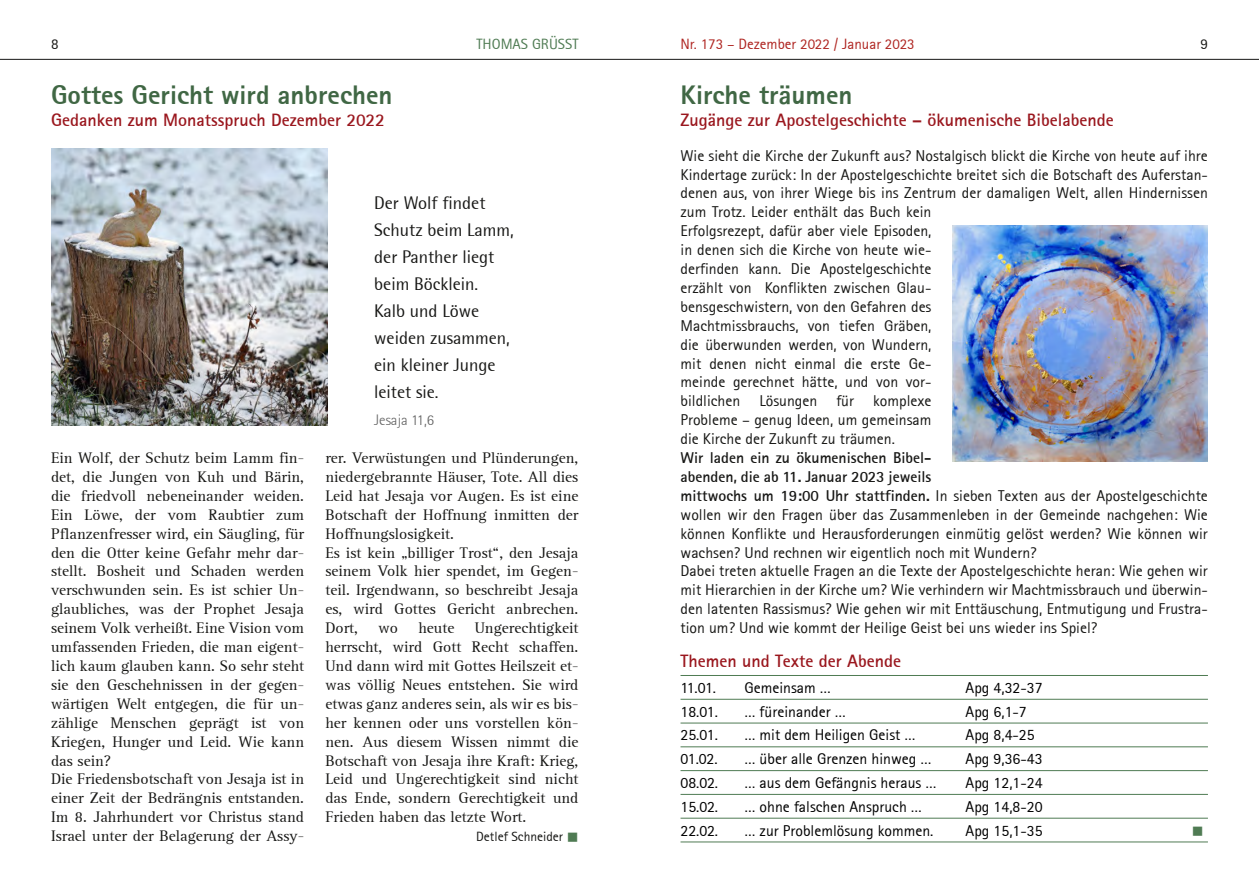
<style>
.page{position:relative;width:1259px;height:893px;background:#fff}
.page>*{position:absolute;margin:0;border:0;box-sizing:border-box;transform-origin:0 0}
.t1{font:800 27px "Rotis Sans Serif";color:#406744}
.t2{font:700 18px "Rotis Sans Serif";color:#9a171e}
.t3{font:18px/27px "Rotis Semi Sans";color:#171715}
.t4{font:15.75px/18.9px "Rotis Serif";color:#171715}
.t5{font:15.75px/18.9px "Rotis Sans Serif";color:#171715}
.t6{font:15.75px "Rotis Sans Serif";color:#000001}
.t7{font:15.75px "Wingdings";color:#4f7b53}
.t8{font:15px "Rotis Sans Serif";color:#af2521}
.t9{font:15px "Rotis Sans Serif";color:#4f7b53}
.t10{font:300 15px "Rotis Semi Sans";color:#626262}
.t11{font:15px "Rotis Sans Serif";color:#171715}
.t12{font:13.5px "Rotis Sans Serif";color:#171715}
.s1{font-family:"Rotis Sans Serif 55"}
.s2{font-family:"Rotis Sans Serif Bold 65";font-weight:400}
.s3{color:#4f7b53}
.s4{font-weight:700}
</style>
<div class="page">
<img style="left:51px;top:149px;width:276px;height:276px">
<hr style="left:0;top:59px;width:1259px;height:1px;background:#171715">
<img style="left:952px;top:225px;width:256px;height:236px">
<hr style="left:680px;top:675px;width:528px;height:1px;background:#4f7b53">
<hr style="left:680px;top:699px;width:528px;height:1px;background:#4f7b53">
<hr style="left:680px;top:723px;width:528px;height:1px;background:#4f7b53">
<hr style="left:680px;top:747px;width:528px;height:1px;background:#4f7b53">
<hr style="left:680px;top:770px;width:528px;height:1px;background:#4f7b53">
<hr style="left:680px;top:794px;width:528px;height:1px;background:#4f7b53">
<hr style="left:680px;top:818px;width:528px;height:1px;background:#4f7b53">
<hr style="left:680px;top:842px;width:528px;height:1px;background:#4f7b53">
<p class="t11" style="left:51px;top:35px;width:9px">8</p>
<p class="t9" style="left:476px;top:35px;width:103px">THOMAS GRÜSST</p>
<p class="t8" style="left:680px;top:35px;width:236px">Nr. 173 <span class="s1">–</span> Dezember 2022 / Januar 2023</p>
<p class="t11" style="left:1200px;top:35px;width:9px">9</p>
<h1 class="t1" style="left:51px;top:78px;width:343px">Gottes Gericht wird anbrechen</h1>
<p class="t2" style="left:51px;top:108px;width:335px">Gedanken zum Monatsspruch Dezember 2022</p>
<h1 class="t1" style="left:680px;top:78px;width:173px">Kirche träumen</h1>
<p class="t2" style="left:680px;top:108px;width:435px">Zugänge zur Apostelgeschichte <span class="s2">–</span> ökumenische Bibelabende</p>
<p class="t3" style="left:374px;top:189px;width:141px">Der Wolf findet<br>Schutz beim Lamm, der Panther liegt beim Böcklein.<br>Kalb und Löwe weiden zusammen, ein kleiner Junge leitet sie.</p>
<p class="t10" style="left:374px;top:412px;width:61px">Jesaja 11,6</p>
<p class="t4" style="left:51px;top:449px;width:254px">Ein Wolf, der Schutz beim Lamm fin&shy;det, die Jungen von Kuh und Bärin, die friedvoll nebeneinander weiden.<br>Ein Löwe, der vom Raubtier zum Pflanzenfresser wird, ein Säugling, für den die Otter keine Gefahr mehr dar&shy;stellt. Bosheit und Schaden werden verschwunden sein. Es ist schier Un&shy;glaubliches, was der Prophet Jesaja seinem Volk verheißt. Eine Vision vom umfassenden Frieden, die man eigent&shy;lich kaum glauben kann. So sehr steht sie den Geschehnissen in der gegen&shy;wärtigen Welt entgegen, die für un&shy;zählige Menschen geprägt ist von Kriegen, Hunger und Leid. Wie kann das sein?<br>Die Friedensbotschaft von Jesaja ist in einer Zeit der Bedrängnis entstanden.<br>Im 8. Jahrhundert vor Christus stand Israel unter der Belagerung der Assy-</p>
<p class="t4" style="left:325px;top:449px;width:254px">rer. Verwüstungen und Plünderungen, niedergebrannte Häuser, Tote. All dies Leid hat Jesaja vor Augen. Es ist eine Botschaft der Hoffnung inmitten der Hoffnungslosigkeit.<br>Es ist kein „billiger Trost“, den Jesaja seinem Volk hier spendet, im Gegen&shy;teil. Irgendwann, so beschreibt Jesaja es, wird Gottes Gericht anbrechen.<br>Dort,</p>
<p class="t4" style="left:325px;top:619px;width:254px;text-align:justify;text-indent:149px">Ungerechtigkeit herrscht, wird Gott Recht schaffen.<br>Und dann wird mit Gottes Heilszeit et&shy;was völlig Neues entstehen. Sie wird etwas ganz anderes sein, als wir es bis&shy;her kennen oder uns vorstellen kön&shy;nen. Aus diesem Wissen nimmt die Botschaft von Jesaja ihre Kraft: Krieg, Leid und Ungerechtigkeit sind nicht das Ende, sondern Gerechtigkeit und Frieden haben das letzte Wort.</p>
<p class="t12" style="left:476px;top:829px;width:104px">Detlef Schneider <span class="s3">■</span></p>
<p class="t4" style="left:378px;top:619px;width:21px">wo</p>
<p class="t4" style="left:418px;top:619px;width:37px">heute</p>
<p class="t5" style="left:680px;top:146px;width:529px">Wie sieht die Kirche der Zukunft aus? Nostalgisch blickt die Kirche von heute auf ihre Kindertage zurück: In der Apostelgeschichte breitet sich die Botschaft des Auferstan&shy;denen aus, von ihrer Wiege bis ins Zentrum der damaligen Welt, allen Hindernissen zum Trotz. Leider enthält das Buch kein<br>Erfolgsrezept, dafür aber viele Episoden,<br>in denen sich die Kirche von heute wie-<br>derfinden kann. Die Apostelgeschichte<br>erzählt von Konflikten zwischen Glau-<br>bensgeschwistern, von den Gefahren des<br>Machtmissbrauchs, von tiefen Gräben,<br>die überwunden werden, von Wundern,<br>mit denen nicht einmal die erste Ge-<br>meinde gerechnet hätte, und von vor-<br>bildlichen Lösungen für komplexe<br>Probleme <span class="s1">–</span> genug Ideen, um gemeinsam<br>die Kirche der Zukunft zu träumen.</p>
<p class="t5" style="left:680px;top:448px;width:529px"><span class="s4">Wir laden ein zu ökumenischen Bibel-<br>abenden, die ab 11. Januar 2023 jeweils<br>mittwochs um 19:00 Uhr stattfinden.</span> In sieben Texten aus der Apostelgeschichte wollen wir den Fragen über das Zusammenleben in der Gemeinde nachgehen: Wie können Konflikte und Herausforderungen einmütig gelöst werden? Wie können wir wachsen? Und rechnen wir eigentlich noch mit Wundern?<br>Dabei treten aktuelle Fragen an die Texte der Apostelgeschichte heran: Wie gehen wir mit Hierarchien in der Kirche um? Wie verhindern wir Machtmissbrauch und überwin&shy;den latenten Rassismus? Wie gehen wir mit Enttäuschung, Entmutigung und Frustra&shy;tion um? Und wie kommt der Heilige Geist bei uns wieder ins Spiel?</p>
<p class="t2" style="left:680px;top:649px;width:222px">Themen und Texte der Abende</p>
<p class="t6" style="left:680px;top:678px;width:37px">11.01.</p>
<p class="t6" style="left:744px;top:678px;width:88px">Gemeinsam <span class="s1">…</span></p>
<p class="t6" style="left:965px;top:678px;width:78px">Apg 4,32-37</p>
<p class="t6" style="left:680px;top:702px;width:39px">18.01.</p>
<p class="t6" style="left:744px;top:702px;width:103px"><span class="s1">…</span> füreinander <span class="s1">…</span></p>
<p class="t6" style="left:965px;top:702px;width:63px">Apg 6,1-7</p>
<p class="t6" style="left:680px;top:726px;width:39px">25.01.</p>
<p class="t6" style="left:744px;top:726px;width:173px"><span class="s1">…</span> mit dem Heiligen Geist <span class="s1">…</span></p>
<p class="t6" style="left:965px;top:726px;width:71px">Apg 8,4-25</p>
<p class="t6" style="left:680px;top:750px;width:39px">01.02.</p>
<p class="t6" style="left:744px;top:750px;width:189px"><span class="s1">…</span> über alle Grenzen hinweg <span class="s1">…</span></p>
<p class="t6" style="left:965px;top:750px;width:78px">Apg 9,36-43</p>
<p class="t6" style="left:680px;top:773px;width:39px">08.02.</p>
<p class="t6" style="left:744px;top:773px;width:194px"><span class="s1">…</span> aus dem Gefängnis heraus <span class="s1">…</span></p>
<p class="t6" style="left:965px;top:773px;width:78px">Apg 12,1-24</p>
<p class="t6" style="left:680px;top:797px;width:39px">15.02.</p>
<p class="t6" style="left:744px;top:797px;width:179px"><span class="s1">…</span> ohne falschen Anspruch <span class="s1">…</span></p>
<p class="t6" style="left:965px;top:797px;width:78px">Apg 14,8-20</p>
<p class="t6" style="left:680px;top:821px;width:39px">22.02.</p>
<p class="t6" style="left:744px;top:821px;width:190px"><span class="s1">…</span> zur Problemlösung kommen.</p>
<p class="t6" style="left:965px;top:821px;width:78px">Apg 15,1-35</p>
<p class="t7" style="left:1192px;top:825px;width:13px">■</p>
</div>
